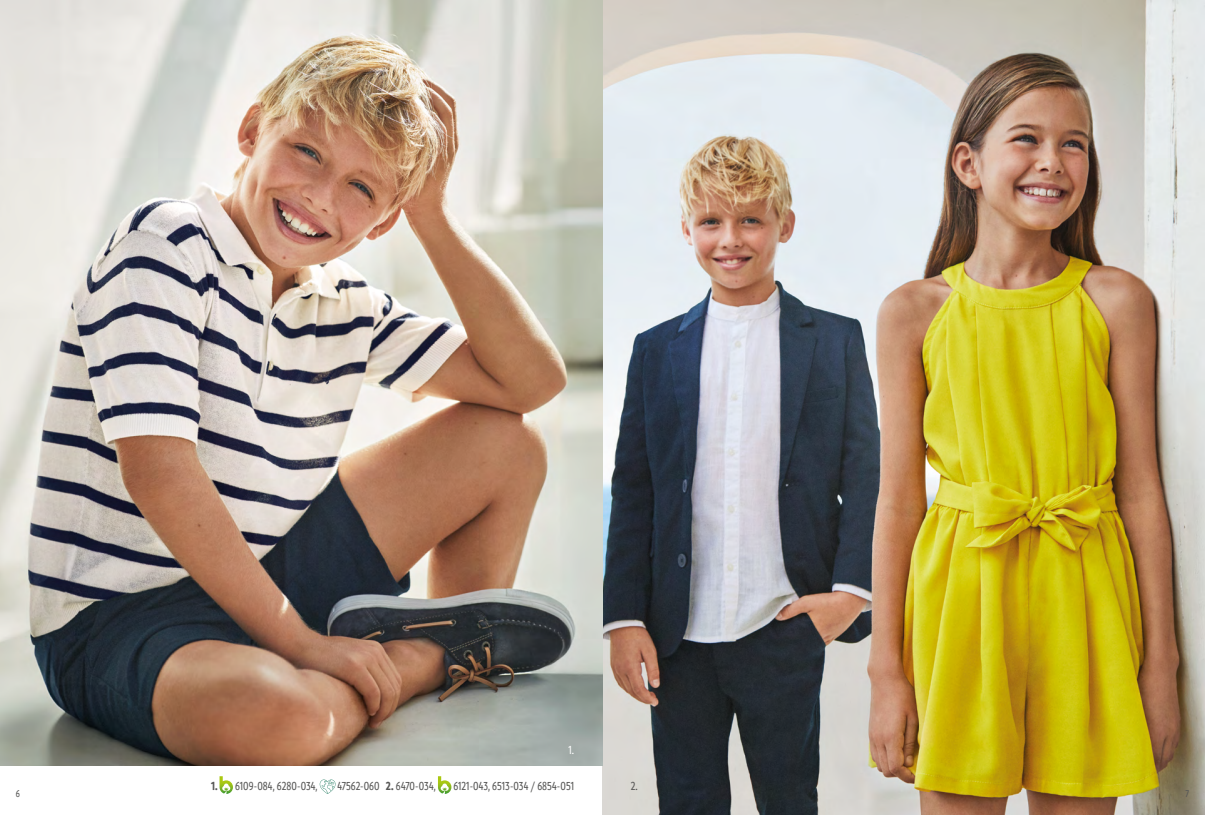
<style>
.page{position:relative;width:1205px;height:815px;background:#fff}
.page>*{position:absolute;margin:0;border:0;box-sizing:border-box;transform-origin:0 0}
.t1{font:500 condensed 12.5px "Branding SF";letter-spacing:.005em;color:#575756}
.t2{font:500 condensed 12.5px "Branding SF";color:#fff}
.t3{font:500 condensed 10.62px "Branding SF";color:#575756}
.s1{font-weight:700}
</style>
<div class="page">
<img style="left:602px;top:0;width:603px;height:815px">
<img style="left:0;top:0;width:602px;height:765px">
<svg style="left:219px;top:776px;width:14px;height:18px"></svg>
<svg style="left:320px;top:779px;width:16px;height:15px"></svg>
<svg style="left:438px;top:776px;width:13px;height:18px"></svg>
<p class="t2" style="left:568px;top:744px;width:7px">1.</p>
<p class="t1" style="left:211px;top:780px;width:108px"><span class="s1">1.</span> 6109-084, 6280-034,</p>
<p class="t1" style="left:337px;top:780px;width:100px">47562-060 <span class="s1">2.</span> 6470-034,</p>
<p class="t1" style="left:453px;top:780px;width:122px">6121-043, 6513-034 / 6854-051</p>
<p class="t1" style="left:631px;top:780px;width:9px">2.</p>
<p class="t3" style="left:16px;top:788px;width:6px">6</p>
<p class="t3" style="left:1185px;top:788px;width:5px">7</p>
</div>
